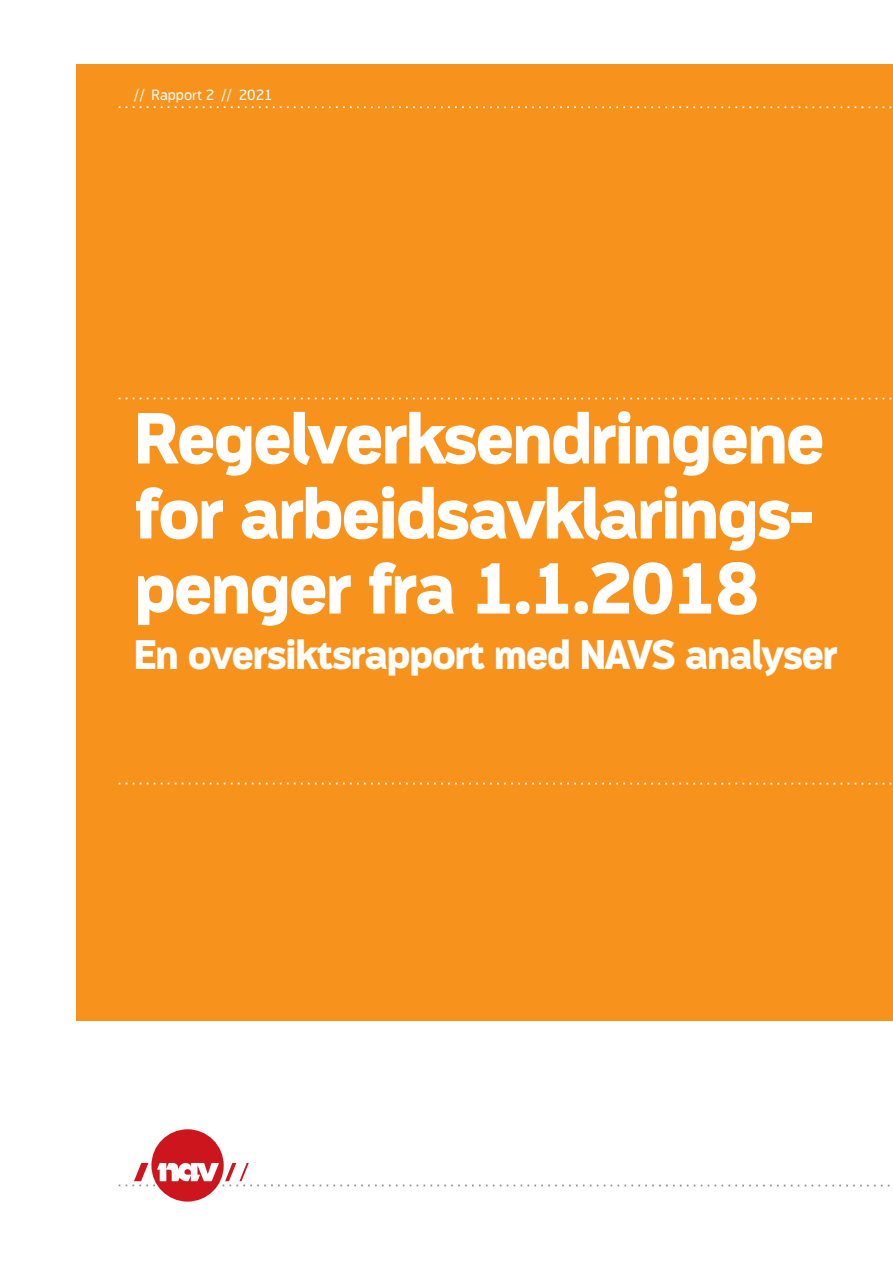
<style>
.page{position:relative;width:893px;height:1263px;background:#fff}
.page>*{position:absolute;margin:0;border:0;box-sizing:border-box;transform-origin:0 0}
.t1{font:800 70.5px/75px "Modus";letter-spacing:-.04em;color:#fff}
.t2{font:800 40.5px "Modus";letter-spacing:-.04em;color:#fff}
.t3{font:15px "Modus";color:#fff}
</style>
<div class="page">
<div style="left:77px;top:64px;width:816px;height:956px;background:#f7931d"></div>
<svg style="left:118px;top:106px;width:774px;height:2px"></svg>
<div style="left:151px;top:1129px;width:73px;height:72px;background:#cd151d;border-radius:50%"></div>
<svg style="left:118px;top:1163px;width:772px;height:23px"></svg>
<svg style="left:118px;top:398px;width:774px;height:1px"></svg>
<svg style="left:118px;top:783px;width:774px;height:1px"></svg>
<p class="t3" style="left:134px;top:87px;width:140px">// Rapport 2 // 2021</p>
<p class="t1" style="left:134px;top:401px;width:693px">Regelverksendringene for arbeidsavklarings&shy;penger fra 1.1.2018</p>
<p class="t2" style="left:134px;top:631px;width:705px">En oversiktsrapport med NAVS analyser</p>
</div>
